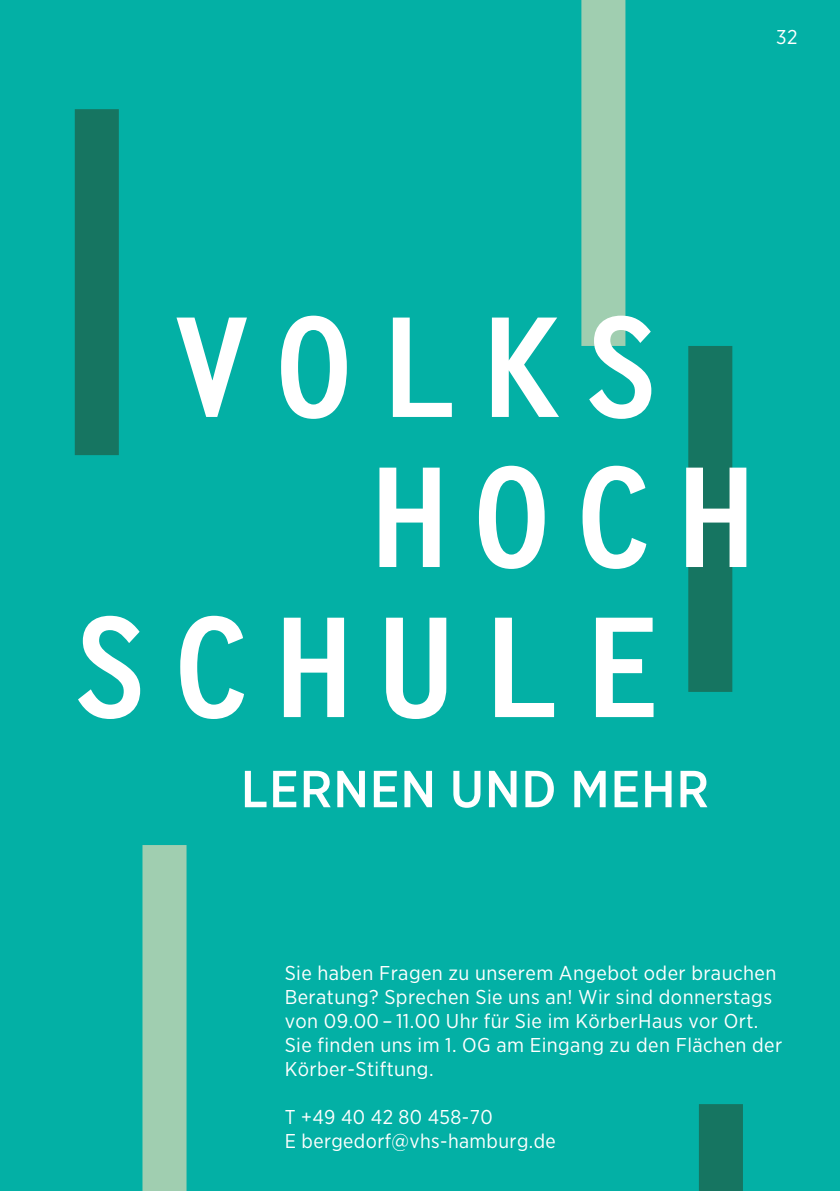
<style>
.page{position:relative;width:840px;height:1191px;background:#fff}
.page>*{position:absolute;margin:0;border:0;box-sizing:border-box;transform-origin:0 0}
.t1{font:138px/150px "Koerberhaus";color:#fff;text-align:center}
.t2{font:500 52px "Gotham Narrow";letter-spacing:.02em;color:#fff}
.t3{font:20px/24px "Gotham Narrow";letter-spacing:.02em;color:#fff}
</style>
<div class="page">
<div style="left:0;top:0;width:839px;height:1191px;background:#03b0a5"></div>
<div style="left:581px;top:0;width:44px;height:346px;background:#a0ceb0"></div>
<div style="left:75px;top:109px;width:44px;height:346px;background:#167561"></div>
<div style="left:698px;top:1104px;width:44px;height:87px;background:#167561"></div>
<div style="left:688px;top:346px;width:44px;height:346px;background:#167561"></div>
<div style="left:142px;top:845px;width:44px;height:346px;background:#a0ceb0"></div>
<p class="t3" style="left:775px;top:25px;width:23px">32</p>
<h1 class="t1" style="left:160px;top:290px;width:472px">VO LKS<br>HOCH</h1>
<h1 class="t1" style="left:58px;top:590px;width:90px">SCH</h1>
<h1 class="t1" style="left:365px;top:590px;width:308px">ULE</h1>
<h2 class="t2" style="left:241px;top:756px;width:469px">LERNEN UND MEHR</h2>
<p class="t3" style="left:284px;top:960px;width:498px">Sie haben Fragen zu unserem Angebot oder brauchen Beratung? Sprechen Sie uns an! Wir sind donnerstags von 09.00 – 11.00 Uhr für Sie im KörberHaus vor Ort.<br>Sie finden uns im 1. OG am Eingang zu den Flächen der Körber-Stiftung.</p>
<p class="t3" style="left:284px;top:1104px;width:272px">T +49 40 42 80 458-70<br>E bergedorf@vhs-hamburg.de</p>
</div>
